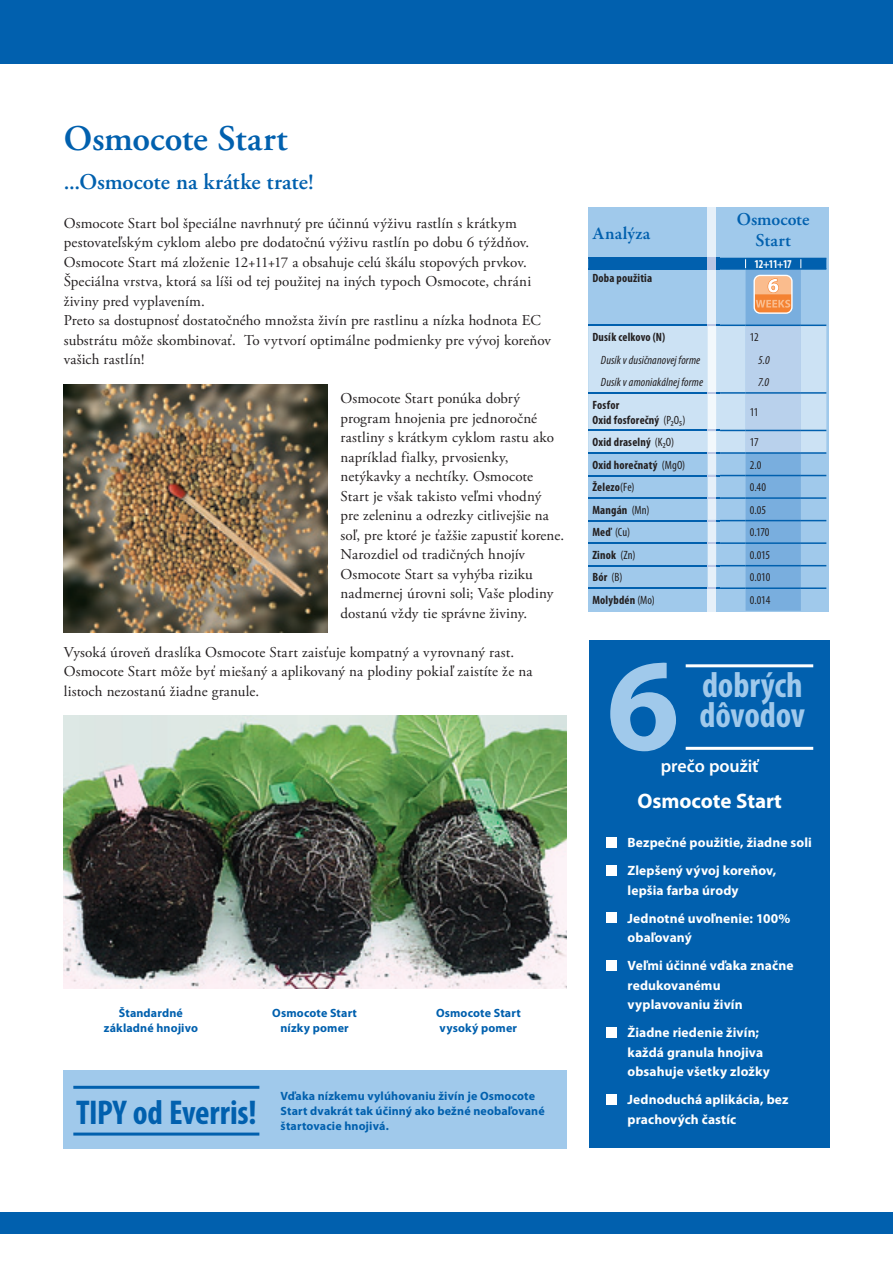
<style>
.page{position:relative;width:893px;height:1263px;background:#fff}
.page>*{position:absolute;margin:0;border:0;box-sizing:border-box;transform-origin:0 0}
.t1{font:700 132px "Myriad Pro";color:#a0c9eb}
.t2{font:700 condensed 36px "Myriad Pro";letter-spacing:-.005em;color:#a0c9eb}
.t3{font:600 36px "Adobe Garamond Pro";letter-spacing:-.005em;color:#0160ae}
.t4{font:700 condensed 34.5px "Myriad Pro";letter-spacing:-.005em;color:#0160ae}
.t5{font:600 22.5px "Adobe Garamond Pro";color:#0160ae}
.t6{font:700 21px "Myriad Pro";letter-spacing:-.005em;color:#fff}
.t7{font:600 18px/21px "Adobe Garamond Pro";color:#0160ae;text-align:center}
.t8{font:600 18px "Myriad Pro";letter-spacing:-.005em;color:#fff}
.t9{font:600 18px "Garamond Premr Pro";letter-spacing:.015em;color:#0160ae}
.t10{font:15px/19.5px "Adobe Garamond Pro";letter-spacing:.01em;color:#231f20}
.t11{font:700 13.5px/28px "Myriad Pro";letter-spacing:.01em;color:#fff}
.t12{font:700 12px/15px "Myriad Pro";letter-spacing:.01em;color:#0160ae;text-align:center}
.t13{font:700 condensed 12px/15px "Myriad Pro";letter-spacing:.015em;color:#231f20}
.t14{font:italic condensed 12px "Myriad Pro";letter-spacing:.01em;color:#231f20}
.t15{font:condensed 12px "Myriad Pro";letter-spacing:-.01em;color:#231f20}
.t16{font:700 condensed 12px "Myriad Pro";color:#fff;scale:.9 1}
.s1{font-weight:400}
.s2{font-weight:700}
</style>
<div class="page">
<div style="left:0;top:0;width:893px;height:64px;background:#0160ae"></div>
<div style="left:0;top:1212px;width:893px;height:21px;background:#0160ae"></div>
<img style="left:64px;top:384px;width:264px;height:248px">
<img style="left:64px;top:715px;width:503px;height:273px">
<div style="left:588px;top:207px;width:238px;height:51px;background:#a0c9eb"></div>
<div style="left:708px;top:207px;width:8px;height:51px;background:#e6f0f9"></div>
<svg style="left:588px;top:258px;width:238px;height:354px;background:#a0c5e5"></svg>
<div style="left:589px;top:640px;width:241px;height:507px;background:#0160ae"></div>
<hr style="left:686px;top:664px;width:127px;height:3px;background:#fff">
<hr style="left:686px;top:747px;width:127px;height:3px;background:#fff">
<div style="left:606px;top:837px;width:11px;height:10px;background:#fff"></div>
<div style="left:606px;top:865px;width:11px;height:10px;background:#fff"></div>
<div style="left:606px;top:912px;width:11px;height:11px;background:#fff"></div>
<div style="left:606px;top:960px;width:11px;height:10px;background:#fff"></div>
<div style="left:606px;top:1027px;width:11px;height:10px;background:#fff"></div>
<div style="left:606px;top:1094px;width:11px;height:10px;background:#fff"></div>
<div style="left:64px;top:1070px;width:503px;height:78px;background:#a0c9eb"></div>
<hr style="left:73px;top:1086px;width:186px;height:3px;background:#0160ae">
<hr style="left:73px;top:1132px;width:186px;height:3px;background:#0160ae">
<h2 class="t3" style="left:64px;top:117px;width:226px">Osmocote Start</h2>
<h3 class="t5" style="left:64px;top:168px;width:252px">...Osmocote na krátke trate!</h3>
<p class="t10" style="left:64px;top:214px;width:489px">Osmocote Start bol špeciálne navrhnutý pre účinnú výživu rastlín s krátkym pestovateľským cyklom alebo pre dodatočnú výživu rastlín po dobu 6 týždňov.<br>Osmocote Start má zloženie 12+11+17 a obsahuje celú škálu stopových prvkov.<br>Špeciálna vrstva, ktorá sa líši od tej použitej na iných typoch Osmocote, chráni živiny pred vyplavením.<br>Preto sa dostupnosť dostatočného množsta živín pre rastlinu a nízka hodnota EC substrátu môže skombinovať. To vytvorí optimálne podmienky pre vývoj koreňov vašich rastlín!</p>
<p class="t10" style="left:341px;top:389px;width:225px">Osmocote Start ponúka dobrý program hnojenia pre jednoročné rastliny s krátkym cyklom rastu ako napríklad fialky, prvosienky, netýkavky a nechtíky. Osmocote Start je však takisto veľmi vhodný<br>pre zeleninu a odrezky citlivejšie na soľ, pre ktoré je ťažšie zapustiť korene.<br>Narozdiel od tradičných hnojív Osmocote Start sa vyhýba riziku nadmernej úrovni soli; Vaše plodiny dostanú vždy tie správne živiny.</p>
<p class="t10" style="left:64px;top:643px;width:470px">Vysoká úroveň draslíka Osmocote Start zaisťuje kompatný a vyrovnaný rast.<br>Osmocote Start môže byť miešaný a aplikovaný na plodiny pokiaľ zaistíte že na listoch nezostanú žiadne granule.</p>
<p class="t12" style="left:104px;top:1005px;width:96px">Štandardné základné hnojivo</p>
<p class="t12" style="left:272px;top:1005px;width:86px">Osmocote Start nízky pomer</p>
<p class="t12" style="left:436px;top:1005px;width:86px">Osmocote Start vysoký pomer</p>
<h3 class="t4" style="left:76px;top:1090px;width:182px">TIPY od Everris!</h3>
<p class="t12" style="left:281px;top:1088px;width:266px;text-align:left">Vďaka nízkemu vylúhovaniu živín je Osmocote<br>Start dvakrát tak účinný ako bežné neobaľované štartovacie hnojivá.</p>
<p class="t9" style="left:592px;top:223px;width:59px">Analýza</p>
<p class="t13" style="left:592px;top:270px;width:61px">Doba použitia</p>
<p class="t7" style="left:737px;top:209px;width:74px">Osmocote<br>Start</p>
<p class="t16" style="left:754px;top:257px;width:43px">12+11+17</p>
<p class="t13" style="left:592px;top:329px;width:74px">Dusík celkovo (N)</p>
<p class="t15" style="left:750px;top:330px;width:10px">12</p>
<p class="t14" style="left:601px;top:352px;width:101px">Dusík v dusičnanovej forme</p>
<p class="t14" style="left:758px;top:352px;width:13px">5.0</p>
<p class="t14" style="left:601px;top:375px;width:104px">Dusík v amoniakálnej forme</p>
<p class="t14" style="left:758px;top:375px;width:12px">7.0</p>
<p class="t13" style="left:592px;top:397px;width:94px">Fosfor<br>Oxid fosforečný <span class="s1">(P2O5)</span></p>
<p class="t15" style="left:750px;top:405px;width:10px">11</p>
<p class="t13" style="left:592px;top:434px;width:83px">Oxid draselný <span class="s1">(K2O)</span></p>
<p class="t15" style="left:750px;top:435px;width:10px">17</p>
<p class="t13" style="left:592px;top:457px;width:94px">Oxid horečnatý <span class="s1">(MgO)</span></p>
<p class="t15" style="left:750px;top:457px;width:13px">2.0</p>
<p class="t13" style="left:592px;top:480px;width:44px">Železo<span class="s1">(Fe)</span></p>
<p class="t15" style="left:750px;top:480px;width:18px">0.40</p>
<p class="t13" style="left:592px;top:502px;width:59px">Mangán <span class="s1">(Mn)</span></p>
<p class="t15" style="left:750px;top:503px;width:18px">0.05</p>
<p class="t15" style="left:592px;top:525px;width:39px"><span class="s2">Meď</span> (Cu)</p>
<p class="t15" style="left:750px;top:525px;width:21px">0.170</p>
<p class="t13" style="left:592px;top:547px;width:45px">Zinok <span class="s1">(Zn)</span></p>
<p class="t15" style="left:750px;top:548px;width:22px">0.015</p>
<p class="t13" style="left:592px;top:570px;width:31px">Bór <span class="s1">(B)</span></p>
<p class="t15" style="left:750px;top:570px;width:22px">0.010</p>
<p class="t13" style="left:592px;top:592px;width:64px">Molybdén <span class="s1">(Mo)</span></p>
<p class="t15" style="left:750px;top:593px;width:22px">0.014</p>
<h1 class="t1" style="left:606px;top:619px;width:75px">6</h1>
<h2 class="t2" style="left:702px;top:663px;width:102px">dobrých</h2>
<h2 class="t2" style="left:700px;top:693px;width:107px">dôvodov</h2>
<p class="t8" style="left:661px;top:755px;width:99px">prečo použiť</p>
<h3 class="t6" style="left:637px;top:787px;width:146px">Osmocote Start</h3>
<p class="t11" style="left:628px;top:828px;width:186px">Bezpečné použitie, žiadne soli<br>Zlepšený vývoj koreňov,</p>
<p class="t11" style="left:628px;top:876px;width:164px">lepšia farba úrody<br>Jednotné uvoľnenie: 100%</p>
<p class="t11" style="left:628px;top:923px;width:167px">obaľovaný<br>Veľmi účinné vďaka značne</p>
<p class="t11" style="left:628px;top:975px;width:117px;line-height:19.5px">redukovanému vyplavovaniu živín</p>
<p class="t11" style="left:628px;top:1023px;width:144px;line-height:19.5px">Žiadne riedenie živín; každá granula hnojiva obsahuje všetky zložky</p>
<p class="t11" style="left:628px;top:1085px;width:162px">Jednoduchá aplikácia, bez</p>
<p class="t11" style="left:628px;top:1105px;width:110px">prachových častíc</p>
</div>
